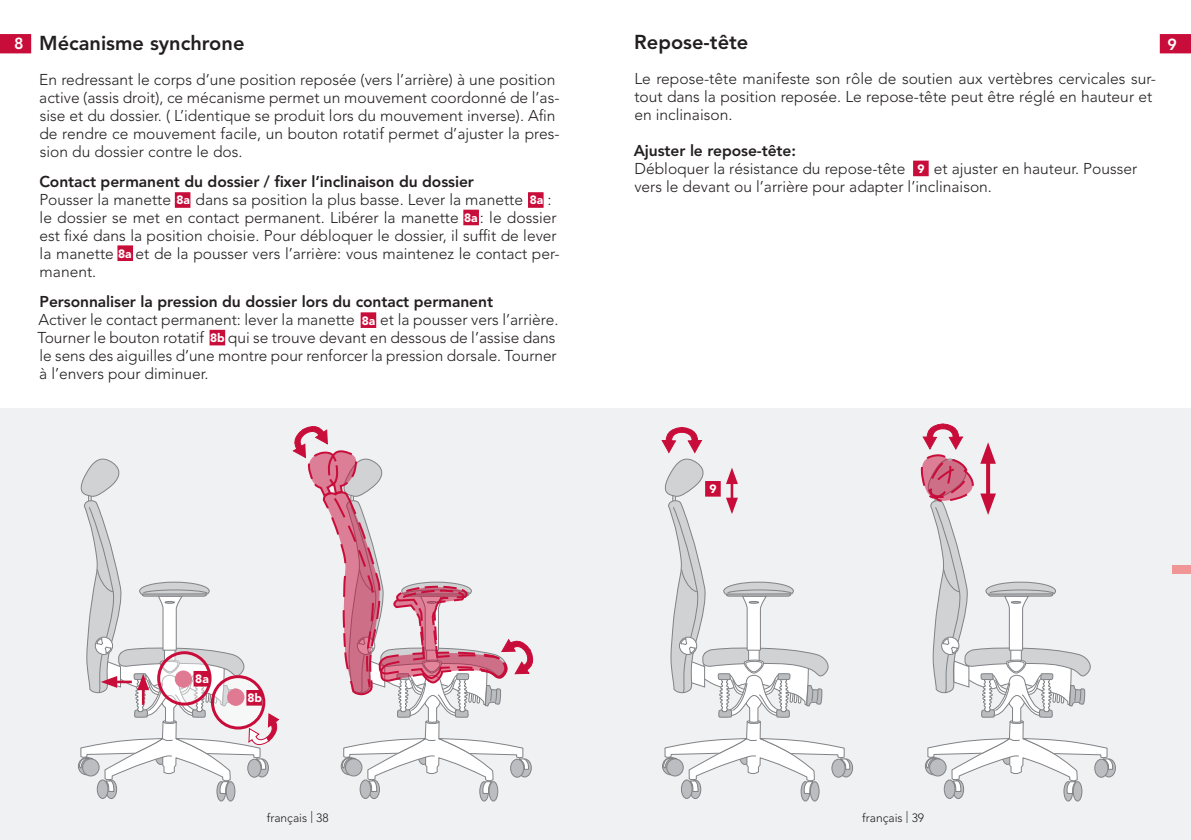
<style>
.page{position:relative;width:1191px;height:840px;background:#fff}
.page>*{position:absolute;margin:0;border:0;box-sizing:border-box;transform-origin:0 0}
.t1{font:800 20px "Avenir";color:#231f20}
.t2{font:800 16px "Avenir";color:#fff}
.t3{font:300 15.6px/18px "Avenir";color:#231f20}
.t4{font:800 15.6px "Avenir";letter-spacing:-.005em;color:#231f20}
.t5{font:300 12px "Avenir";color:#231f20}
.t6{font:900 12px "Avenir";color:#fff}
</style>
<div class="page">
<svg style="left:1159px;top:34px;width:32px;height:19px"></svg>
<svg style="left:0;top:34px;width:31px;height:19px"></svg>
<div style="left:595px;top:408px;width:596px;height:431px;background:#f0f1f2"></div>
<div style="left:0;top:408px;width:595px;height:431px;background:#f0f1f2"></div>
<div style="left:175px;top:192px;width:15px;height:16px;background:#c80d3a;border:2px solid #c80d3a"></div>
<div style="left:528px;top:192px;width:15px;height:16px;background:#c80d3a;border:2px solid #c80d3a"></div>
<div style="left:361px;top:312px;width:15px;height:16px;background:#c80d3a"></div>
<div style="left:210px;top:329px;width:15px;height:16px;background:#c80d3a"></div>
<div style="left:913px;top:160px;width:15px;height:16px;background:#c80d3a;border:2px solid #c80d3a"></div>
<div style="left:463px;top:209px;width:16px;height:16px;background:#c80d3a;border:2px solid #c80d3a"></div>
<div style="left:117px;top:245px;width:16px;height:16px;background:#c80d3a;border:2px solid #c80d3a"></div>
<svg style="left:1102px;top:758px;width:13px;height:18px"></svg>
<div style="left:1101px;top:758px;width:15px;height:19px;border:1px solid #808285;border-radius:50%"></div>
<svg style="left:839px;top:758px;width:13px;height:18px"></svg>
<div style="left:839px;top:758px;width:14px;height:19px;border:1px solid #808285;border-radius:50%"></div>
<svg style="left:78px;top:458px;width:202px;height:344px"></svg>
<div style="left:193px;top:670px;width:16px;height:16px;background:#c80d3a;border:2px solid #c80d3a"></div>
<svg style="left:661px;top:427px;width:189px;height:375px"></svg>
<div style="left:705px;top:480px;width:15px;height:16px;background:#c80d3a;border:2px solid #c80d3a"></div>
<svg style="left:920px;top:423px;width:193px;height:379px"></svg>
<svg style="left:292px;top:426px;width:242px;height:376px"></svg>
<div style="left:1172px;top:564px;width:19px;height:9px;background:#f09697"></div>
<p class="t1" style="left:39px;top:31px;width:207px">Mécanisme synchrone</p>
<p class="t3" style="left:39px;top:71px;width:522px">En redressant le corps d’une position reposée (vers l’arrière) à une position active (assis droit), ce mécanisme permet un mouvement coordonné de l’as&shy;sise et du dossier. ( L’identique se produit lors du mouvement inverse). Afin de rendre ce mouvement facile, un bouton rotatif permet d’ajuster la pres&shy;sion du dossier contre le dos.</p>
<p class="t4" style="left:39px;top:172px;width:436px">Contact permanent du dossier / fixer l’inclinaison du dossier</p>
<p class="t3" style="left:39px;top:191px;width:133px">Pousser la manette</p>
<p class="t3" style="left:195px;top:191px;width:329px">dans sa position la plus basse. Lever la manette</p>
<p class="t3" style="left:547px;top:191px;width:6px">:</p>
<p class="t3" style="left:40px;top:209px;width:421px">le dossier se met en contact permanent. Libérer la manette</p>
<p class="t1" style="left:634px;top:30px;width:116px">Repose-tête</p>
<p class="t3" style="left:634px;top:70px;width:523px">Le repose-tête manifeste son rôle de soutien aux vertèbres cervicales sur&shy;tout dans la position reposée. Le repose-tête peut être réglé en hauteur et en inclinaison.</p>
<p class="t4" style="left:633px;top:141px;width:164px">Ajuster le repose-tête:</p>
<p class="t3" style="left:634px;top:160px;width:272px">Débloquer la résistance du repose-tête</p>
<p class="t2" style="left:14px;top:34px;width:11px">8</p>
<p class="t2" style="left:1167px;top:35px;width:11px">9</p>
<p class="t3" style="left:634px;top:160px;width:504px;text-indent:299px">et ajuster en hauteur. Pousser vers le devant ou l’arrière pour adapter l’inclinaison.</p>
<p class="t6" style="left:917px;top:161px;width:9px">9</p>
<p class="t6" style="left:176px;top:193px;width:15px">8a</p>
<p class="t6" style="left:529px;top:193px;width:15px">8a</p>
<p class="t3" style="left:39px;top:209px;width:519px;text-align:justify;text-indent:440px">: le dossier est fixé dans la position choisie. Pour débloquer le dossier, il suffit de lever la manette</p>
<p class="t6" style="left:464px;top:210px;width:15px">8a</p>
<p class="t3" style="left:136px;top:245px;width:425px">et de la pousser vers l’arrière: vous maintenez le contact per-</p>
<p class="t6" style="left:118px;top:246px;width:15px">8a</p>
<p class="t3" style="left:40px;top:263px;width:58px">manent.</p>
<p class="t4" style="left:40px;top:292px;width:455px">Personnaliser la pression du dossier lors du contact permanent</p>
<p class="t3" style="left:39px;top:311px;width:317px">Activer le contact permanent: lever la manette</p>
<p class="t3" style="left:380px;top:311px;width:180px">et la pousser vers l’arrière.</p>
<p class="t3" style="left:38px;top:329px;width:168px">Tourner le bouton rotatif</p>
<p class="t6" style="left:362px;top:313px;width:15px">8a</p>
<p class="t3" style="left:39px;top:329px;width:519px;text-align:justify;text-indent:189px">qui se trouve devant en dessous de l’assise dans le sens des aiguilles d’une montre pour renforcer la pression dorsale. Tourner à l’envers pour diminuer.</p>
<p class="t6" style="left:210px;top:330px;width:16px">8b</p>
<p class="t6" style="left:195px;top:671px;width:15px">8a</p>
<p class="t6" style="left:247px;top:690px;width:16px">8b</p>
<p class="t6" style="left:709px;top:481px;width:9px">9</p>
<p class="t5" style="left:267px;top:810px;width:63px">français | 38</p>
<p class="t5" style="left:862px;top:810px;width:63px">français | 39</p>
</div>
